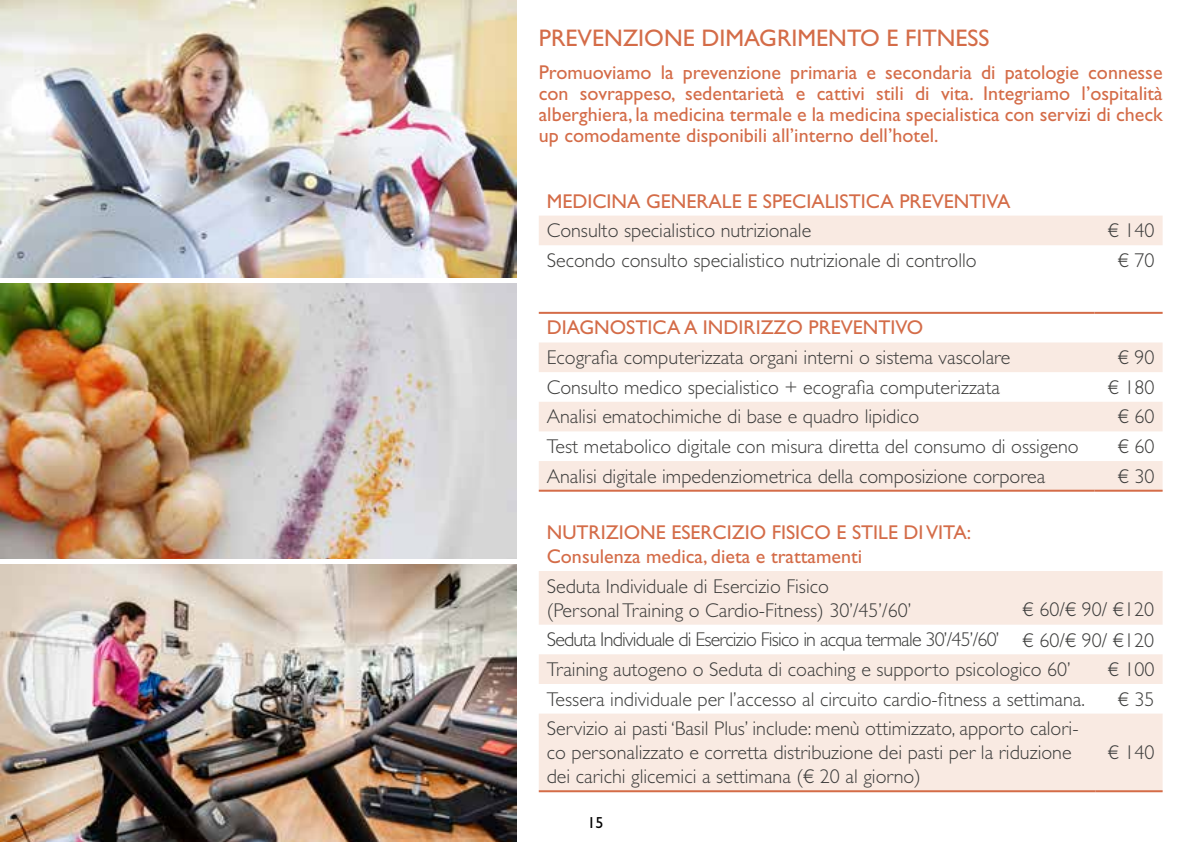
<style>
.page{position:relative;width:1191px;height:842px;background:#fff}
.page>*{position:absolute;margin:0;border:0;box-sizing:border-box;transform-origin:0 0}
.t1{font:24px "Gill Sans Std";color:#d46c48}
.t2{font:300 20px/24px "Gill Sans Std";color:#3c3c3b}
.t3{font:20px/21px "Gill Sans Std";color:#d46c48}
.t4{font:16px "Gill Sans Std";color:#000}
</style>
<div class="page">
<div style="left:539px;top:216px;width:623px;height:29px;background:#f9eae2"></div>
<svg style="left:539px;top:342px;width:623px;height:148px;fill:#f9eae2"></svg>
<hr style="left:539px;top:312px;width:555px;height:2px;background:#d46c48">
<hr style="left:1094px;top:312px;width:68px;height:2px;background:#d46c48">
<hr style="left:539px;top:490px;width:555px;height:2px;background:#d46c48">
<hr style="left:1094px;top:490px;width:68px;height:2px;background:#d46c48">
<svg style="left:539px;top:571px;width:623px;height:219px;fill:#f9eae2"></svg>
<hr style="left:539px;top:790px;width:556px;height:2px;background:#d46c48">
<hr style="left:1095px;top:790px;width:67px;height:2px;background:#d46c48">
<img style="left:0;top:564px;width:516px;height:278px">
<img style="left:0;top:0;width:516px;height:278px">
<img style="left:0;top:283px;width:516px;height:275px">
<p class="t1" style="left:539px;top:24px;width:452px">PREVENZIONE DIMAGRIMENTO E FITNESS</p>
<p class="t3" style="left:539px;top:62px;width:625px;text-align:justify">Promuoviamo la prevenzione primaria e secondaria di patologie connesse con sovrappeso, sedentarietà e cattivi stili di vita. Integriamo l’ospitalità alberghiera, la medicina termale e la medicina specialistica con servizi di check up comodamente disponibili all’interno dell’hotel.</p>
<p class="t3" style="left:547px;top:190px;width:465px">MEDICINA GENERALE E SPECIALISTICA PREVENTIVA</p>
<p class="t2" style="left:547px;top:219px;width:266px">Consulto specialistico nutrizionale</p>
<p class="t2" style="left:1107px;top:219px;width:48px">€ 140</p>
<p class="t2" style="left:547px;top:248px;width:431px">Secondo consulto specialistico nutrizionale di controllo</p>
<p class="t2" style="left:1117px;top:248px;width:38px">€ 70</p>
<p class="t3" style="left:547px;top:317px;width:378px">DIAGNOSTICA A INDIRIZZO PREVENTIVO</p>
<p class="t2" style="left:547px;top:346px;width:465px">Ecografia computerizzata organi interni o sistema vascolare</p>
<p class="t2" style="left:1117px;top:346px;width:38px">€ 90</p>
<p class="t2" style="left:547px;top:375px;width:455px">Consulto medico specialistico + ecografia computerizzata</p>
<p class="t2" style="left:1107px;top:375px;width:48px">€ 180</p>
<p class="t2" style="left:547px;top:405px;width:374px">Analisi ematochimiche di base e quadro lipidico</p>
<p class="t2" style="left:1117px;top:405px;width:38px">€ 60</p>
<p class="t2" style="left:547px;top:435px;width:533px">Test metabolico digitale con misura diretta del consumo di ossigeno</p>
<p class="t2" style="left:1117px;top:435px;width:38px">€ 60</p>
<p class="t2" style="left:547px;top:464px;width:500px">Analisi digitale impedenziometrica della composizione corporea</p>
<p class="t2" style="left:1117px;top:464px;width:38px">€ 30</p>
<p class="t3" style="left:547px;top:520px;width:426px;line-height:24px">NUTRIZIONE ESERCIZIO FISICO E STILE DI VITA:<br>Consulenza medica, dieta e trattamenti</p>
<p class="t2" style="left:547px;top:574px;width:366px">Seduta Individuale di Esercizio Fisico<br>(Personal Training o Cardio-Fitness) 30’/45’/60’</p>
<p class="t2" style="left:547px;top:625px;width:525px;line-height:29.6px">Seduta Individuale di Esercizio Fisico in acqua termale 30’/45’/60’<br>Training autogeno o Seduta di coaching e supporto psicologico 60’</p>
<p class="t2" style="left:1022px;top:593px;width:133px;line-height:31.2px">€ 60/€ 90/ €120 € 60/€ 90/ €120</p>
<p class="t2" style="left:1107px;top:657px;width:48px">€ 100</p>
<p class="t2" style="left:547px;top:687px;width:540px">Tessera individuale per l’accesso al circuito cardio-fitness a settimana.</p>
<p class="t2" style="left:1117px;top:687px;width:38px">€ 35</p>
<p class="t2" style="left:547px;top:717px;width:533px">Servizio ai pasti ‘Basil Plus’ include: menù ottimizzato, apporto calori&shy;co personalizzato e corretta distribuzione dei pasti per la riduzione dei carichi glicemici a settimana (€ 20 al giorno)</p>
<p class="t2" style="left:1107px;top:741px;width:48px">€ 140</p>
<p class="t4" style="left:587px;top:813px;width:17px">15</p>
</div>
